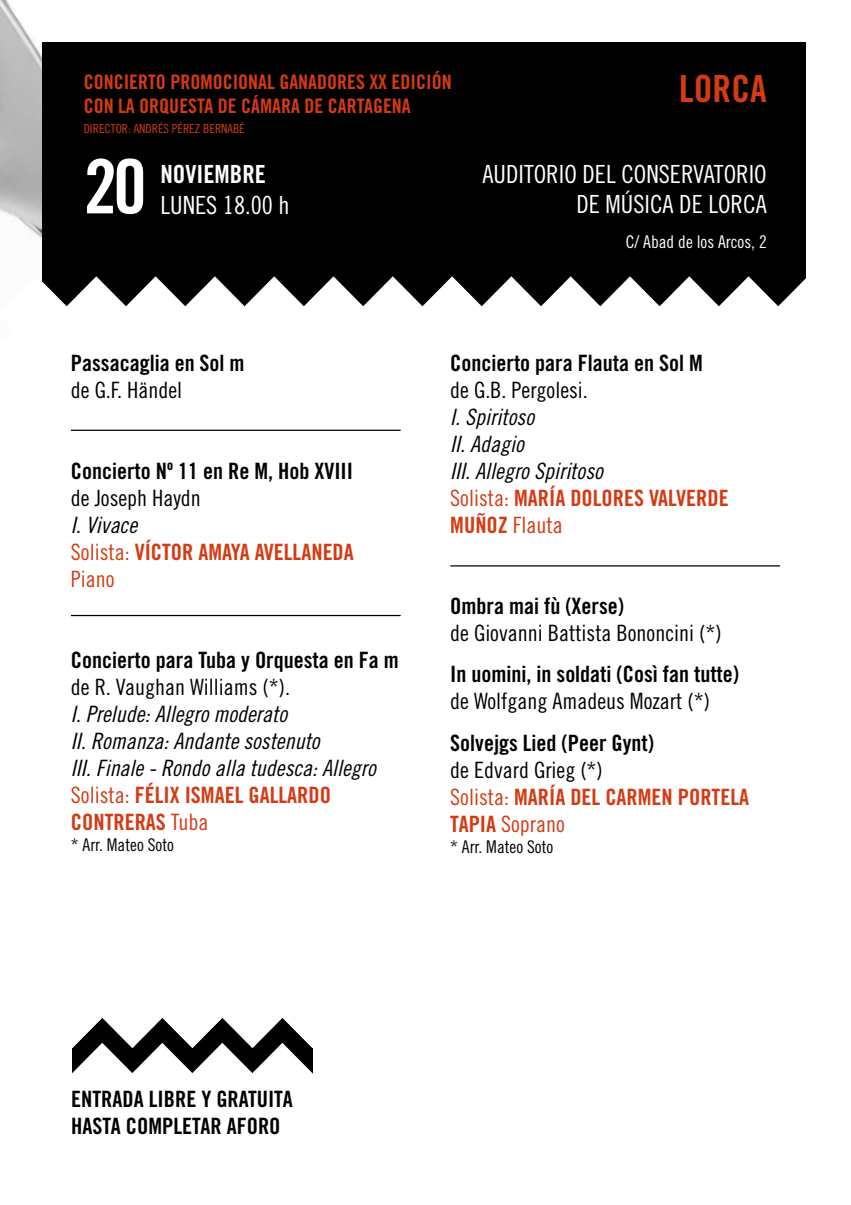
<style>
.page{position:relative;width:851px;height:1205px;background:#fff}
.page>*{position:absolute;margin:0;border:0;box-sizing:border-box;transform-origin:0 0}
.t1{font:75px "Trade Gothic LT Std Bd Cn 20";color:#fff}
.t2{font:37.5px "Trade Gothic LT Std Bd Cn 20";color:#d43b14}
.t3{font:25px/30px "Trade Gothic LT Std Cn 18";color:#fff;text-align:right}
.t4{font:25px "Trade Gothic LT Std Bd Cn 20";color:#fff}
.t5{font:22.5px/27px "Trade Gothic LT Std Bd Cn 20";color:#000}
.t6{font:22.5px "Trade Gothic LT Std Cn 18";color:#000}
.t7{font:22.5px/27px "Trade Gothic LT Std Cn 18 Obl";color:#000}
.t8{font:22.5px/27px "Trade Gothic LT Std Bd Cn 20";color:#d43b14}
.t9{font:22.5px "Trade Gothic LT Std Cn 18";color:#d43b14}
.t10{font:20px/24px "Trade Gothic LT Std Bd Cn 20";color:#d43b14}
.t11{font:17.5px "Trade Gothic LT Std Cn 18";color:#000}
.t12{font:17.5px "Trade Gothic LT Std Cn 18";color:#fff}
.t13{font:12.5px "Trade Gothic LT Std Cn 18";color:#d43b14}
.s1{font-family:"Trade Gothic LT Std Cn 18"}
.s2{font-family:"Trade Gothic LT Std Bd Cn 20"}
</style>
<div class="page">
<img style="left:0;top:0;width:166px;height:238px">
<svg style="left:72px;top:1018px;width:241px;height:56px"></svg>
<div style="left:42px;top:43px;width:763px;height:276px;background:#000"></div>
<hr style="left:71px;top:430px;width:329px;height:1px;background:#000">
<hr style="left:71px;top:615px;width:329px;height:1px;background:#000">
<hr style="left:450px;top:565px;width:330px;height:1px;background:#000">
<svg style="left:42px;top:276px;width:764px;height:43px"></svg>
<p class="t10" style="left:84px;top:70px;width:369px">CONCIERTO PROMOCIONAL GANADORES XX EDICIÓN<br>CON LA ORQUESTA DE CÁMARA DE CARTAGENA</p>
<p class="t13" style="left:84px;top:121px;width:163px">DIRECTOR: ANDRÉS PÉREZ BERNABÉ</p>
<h1 class="t1" style="left:84px;top:141px;width:64px">20</h1>
<p class="t4" style="left:160px;top:159px;width:107px">NOVIEMBRE</p>
<p class="t3" style="left:160px;top:190px;width:131px">LUNES 18.00 h</p>
<h2 class="t2" style="left:679px;top:65px;width:89px">LORCA</h2>
<p class="t3" style="left:482px;top:159px;width:286px">AUDITORIO DEL CONSERVATORIO<br>DE MÚSICA DE LORCA</p>
<p class="t12" style="left:625px;top:231px;width:142px">C/ Abad de los Arcos, 2</p>
<p class="t5" style="left:71px;top:349px;width:175px">Passacaglia en Sol m</p>
<p class="t6" style="left:71px;top:377px;width:113px">de G.F. Händel</p>
<p class="t5" style="left:71px;top:457px;width:284px">Concierto Nº 11 en Re M, Hob XVIII</p>
<p class="t6" style="left:71px;top:485px;width:131px">de Joseph Haydn</p>
<p class="t7" style="left:71px;top:512px;width:68px">I. Vivace</p>
<p class="t8" style="left:71px;top:538px;width:284px"><span class="s1">Solista:</span> VÍCTOR AMAYA AVELLANEDA</p>
<p class="t9" style="left:71px;top:566px;width:45px">Piano</p>
<p class="t5" style="left:71px;top:646px;width:329px">Concierto para Tuba y Orquesta en Fa m</p>
<p class="t6" style="left:71px;top:674px;width:221px">de R. Vaughan Williams (*).</p>
<p class="t7" style="left:71px;top:701px;width:306px">I. Prelude: Allegro moderato<br>II. Romanza: Andante sostenuto<br>III. Finale - Rondo alla tudesca: Allegro</p>
<p class="t8" style="left:71px;top:781px;width:261px"><span class="s1">Solista:</span> FÉLIX ISMAEL GALLARDO<br>CONTRERAS <span class="s1">Tuba</span></p>
<p class="t11" style="left:71px;top:834px;width:105px">* Arr. Mateo Soto</p>
<p class="t5" style="left:450px;top:349px;width:254px">Concierto para Flauta en Sol M</p>
<p class="t6" style="left:450px;top:377px;width:139px">de G.B. Pergolesi.</p>
<p class="t7" style="left:450px;top:404px;width:154px">I. Spiritoso<br>II. Adagio<br>III. Allegro Spiritoso</p>
<p class="t8" style="left:450px;top:484px;width:280px"><span class="s1">Solista:</span> MARÍA DOLORES VALVERDE</p>
<p class="t9" style="left:450px;top:512px;width:114px"><span class="s2">MUÑOZ</span> Flauta</p>
<p class="t5" style="left:450px;top:592px;width:175px">Ombra mai fù (Xerse)</p>
<p class="t6" style="left:450px;top:620px;width:273px">de Giovanni Battista Bononcini (*)</p>
<p class="t5" style="left:450px;top:661px;width:290px">In uomini, in soldati (Così fan tutte)</p>
<p class="t6" style="left:450px;top:688px;width:261px">de Wolfgang Amadeus Mozart (*)</p>
<p class="t5" style="left:450px;top:729px;width:205px">Solvejgs Lied (Peer Gynt)</p>
<p class="t6" style="left:450px;top:756px;width:154px">de Edvard Grieg (*)</p>
<p class="t8" style="left:450px;top:783px;width:300px"><span class="s1">Solista:</span> MARÍA DEL CARMEN PORTELA</p>
<p class="t9" style="left:450px;top:810px;width:116px"><span class="s2">TAPIA</span> Soprano</p>
<p class="t11" style="left:450px;top:836px;width:105px">* Arr. Mateo Soto</p>
<p class="t5" style="left:71px;top:1085px;width:223px">ENTRADA LIBRE Y GRATUITA<br>HASTA COMPLETAR AFORO</p>
</div>
